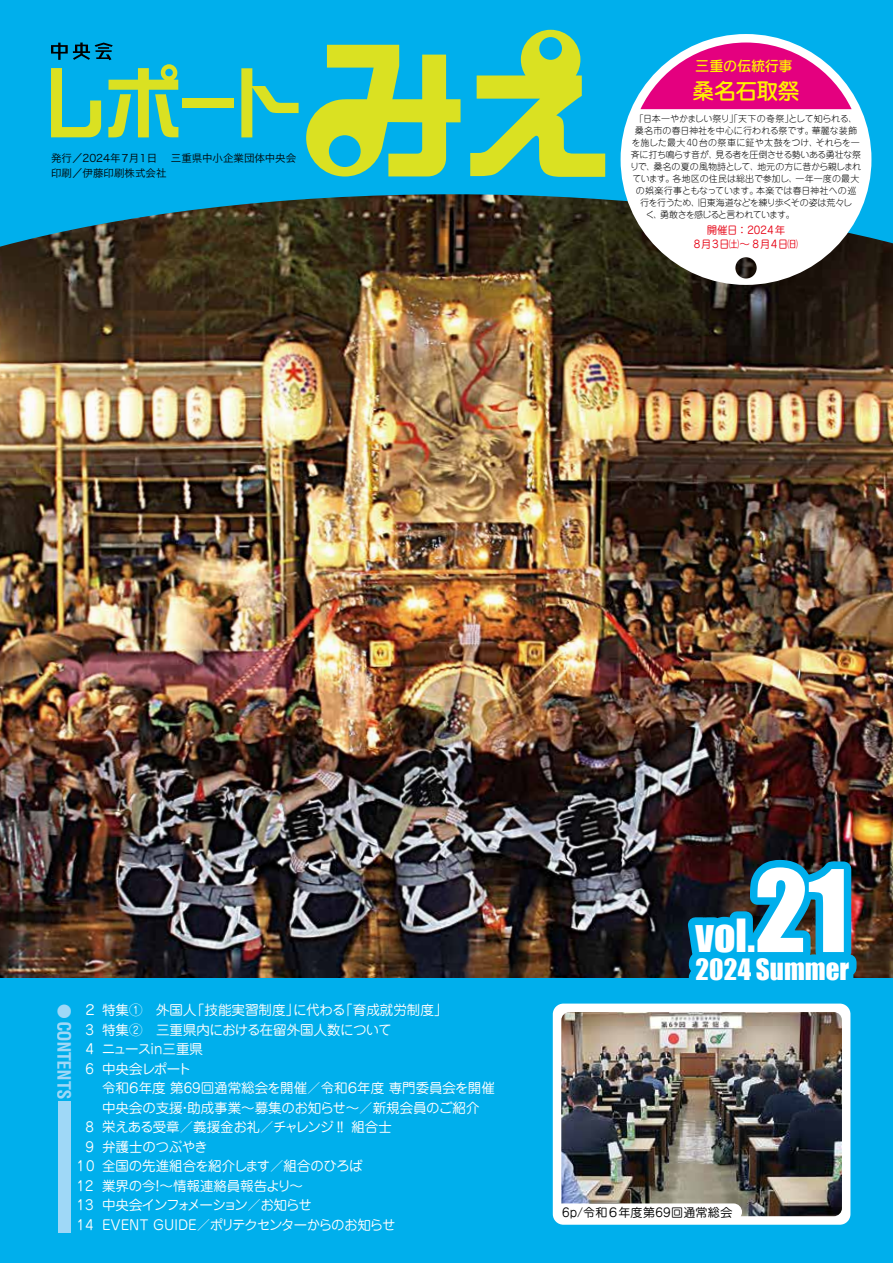
<style>
.page{position:relative;width:893px;height:1263px;background:#fff}
.page>*{position:absolute;margin:0;border:0;box-sizing:border-box;transform-origin:0 0}
.t1{font:105px "Impact";color:#fff}
.t2{font:42px "Impact";color:#fff}
.t3{font:27px "Impact";color:#fff}
.t4{font:500 21px "Iwa UDR Go Pro";letter-spacing:.02em;color:#fff100}
.t5{font:700 18px "Context Cond SSK";letter-spacing:.03em;color:#9fd8f7}
.t6{font:15px "Koz Go Pr 6 N";color:#9fd8f7}
.t7{font:13.5px/19.5px "Jun 201 Pro";letter-spacing:-.01em;color:#fff}
.t8{font:13.5px "Jun 201 Pro";letter-spacing:-.045em;color:#fff}
.t9{font:13.5px "Jun 201 Pro";letter-spacing:-.035em;color:#fff}
.t10{font:13.5px "Jun 201 Pro";letter-spacing:-.09em;color:#fff}
.t11{font:500 13.5px "Iwa UDR Go Pro";letter-spacing:.03em;color:#fff100}
.t12{font:12px "Jun 201 Pro";letter-spacing:.02em;color:#000}
.t13{font:10.5px/14.2px "Hira Kaku Pro N W3";color:#000}
.t14{font:10.5px/13.5px "Jun 201 Pro";letter-spacing:.04em;color:#e60013;text-align:center}
.t15{font:300 9px "Jun 101 Pro";letter-spacing:-.015em;color:#000}
.t16{font:300 9px "Jun 101 Pro";letter-spacing:-.045em;color:#000}
.t17{font:300 9px "Jun 101 Pro";letter-spacing:.02em;color:#000}
.t18{font:300 9px "Jun 101 Pro";letter-spacing:.015em;color:#000}
.t19{font:300 9px "Jun 101 Pro";letter-spacing:.005em;color:#000}
.t20{font:300 9px "Jun 101 Pro";letter-spacing:-.075em;color:#000}
</style>
<div class="page">
<img style="left:0;top:247px;width:893px;height:731px">
<svg style="left:0;top:0;width:893px;height:247px;background:#0d92bc"></svg>
<div style="left:0;top:978px;width:893px;height:285px;background:#00afec"></div>
<svg style="left:621px;top:34px;width:250px;height:251px"></svg>
<svg style="left:640px;top:43px;width:212px;height:66px;background:#c13a9f"></svg>
<svg style="left:676px;top:845px;width:192px;height:224px"></svg>
<svg style="left:51px;top:43px;width:127px;height:94px;background:#48baa2"></svg>
<div style="left:182px;top:98px;width:51px;height:9px;background:#dae122"></div>
<svg style="left:241px;top:68px;width:58px;height:69px;background:#47bfa9"></svg>
<svg style="left:306px;top:45px;width:155px;height:131px;background:#77ca7d"></svg>
<svg style="left:470px;top:30px;width:135px;height:147px;background:#65c68e"></svg>
<div style="left:553px;top:1003px;width:297px;height:222px;background:#fff;border-radius:11px"></div>
<img style="left:561px;top:1012px;width:281px;height:204px">
<svg style="left:561px;top:1203px;width:181px;height:14px"></svg>
<div style="left:58px;top:1101px;width:13px;height:132px;background:#9fd8f7"></div>
<p class="t13" style="left:51px;top:150px;width:247px">発行／2024年７月１日 　三重県中小企業団体中央会印刷／伊藤印刷株式会社</p>
<p class="t11" style="left:696px;top:56px;width:98px">三重の伝統行事</p>
<h3 class="t4" style="left:693px;top:76px;width:108px">桑名石取祭</h3>
<p class="t15" style="left:635px;top:111px;width:224px">「日本一やかましい祭り」「天下の奇祭」として知られる、</p>
<p class="t19" style="left:635px;top:123px;width:224px">桑名市の春日神社を中心に行われる祭です。華麗な装飾</p>
<p class="t17" style="left:632px;top:135px;width:229px">を施した最大40台の祭車に鉦や太鼓をつけ、それらを一</p>
<p class="t16" style="left:631px;top:147px;width:232px">斉に打ち鳴らす音が、見る者を圧倒させる勢いある勇壮な祭</p>
<p class="t15" style="left:630px;top:159px;width:233px">りで、桑名の夏の風物詩として、地元の方に昔から親しまれ</p>
<p class="t18" style="left:632px;top:171px;width:229px">ています。各地区の住民は総出で参加し、一年一度の最大</p>
<p class="t15" style="left:636px;top:183px;width:222px">の娯楽行事ともなっています。本楽では春日神社への巡</p>
<p class="t16" style="left:640px;top:195px;width:213px">行を行うため、旧東海道などを練り歩くその姿は荒々し</p>
<p class="t20" style="left:646px;top:207px;width:151px">く、勇敢さを感じると言われています。</p>
<p class="t14" style="left:694px;top:222px;width:106px">開催日：2024年<br>8月3日㈯～ 8月4日㈰</p>
<p class="t7" style="left:84px;top:999px;width:365px">２ 特集①　外国人「技能実習制度」に代わる「育成就労制度」<br>3 特集②　三重県内における在留外国人数について<br>4 ニュースin三重県<br>6 中央会レポート</p>
<p class="t7" style="left:102px;top:1077px;width:394px">令和６年度 第69回通常総会を開催／令和６年度 専門委員会を開催</p>
<p class="t7" style="left:102px;top:1096px;width:379px">中央会の支援・助成事業～募集のお知らせ～／新規会員のご紹介</p>
<p class="t9" style="left:86px;top:1116px;width:308px">8 栄えある受章／義援金お礼／チャレンジ‼ 組合士</p>
<p class="t7" style="left:86px;top:1135px;width:124px">9 弁護士のつぶやき</p>
<p class="t7" style="left:77px;top:1155px;width:288px">10 全国の先進組合を紹介します／組合のひろば</p>
<p class="t7" style="left:77px;top:1174px;width:228px">12 業界の今！～情報連絡員報告より～</p>
<p class="t10" style="left:77px;top:1194px;width:237px">13 中央会インフォメーション／お知らせ</p>
<p class="t8" style="left:77px;top:1214px;width:321px">14 EVENT GUIDE／ポリテクセンターからのお知らせ</p>
<p class="t6" style="left:57px;top:1003px;width:16px">●</p>
<h3 class="t5" style="left:75px;top:1022px;width:78px;rotate:90deg">CONTENTS</h3>
<h1 class="t1" style="left:755px;top:829px;width:95px">21</h1>
<h3 class="t3" style="left:696px;top:948px;width:155px">2024 Summer</h3>
<h2 class="t2" style="left:696px;top:903px;width:61px">vol.</h2>
<p class="t12" style="left:562px;top:1203px;width:172px">6p/令和６年度第69回通常総会</p>
</div>
